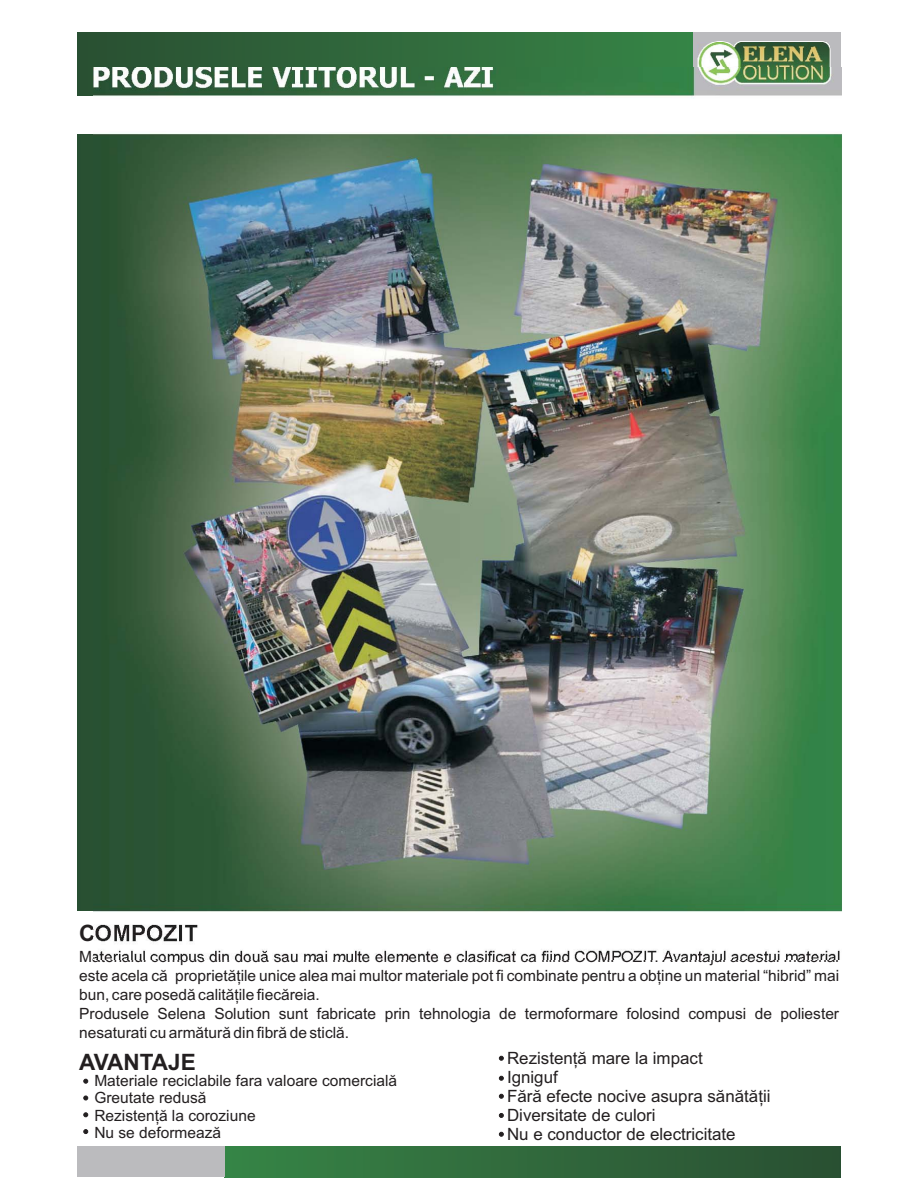
<style>
.page{position:relative;width:918px;height:1188px;background:#fff}
.page>*{position:absolute;margin:0;border:0;box-sizing:border-box;transform-origin:0 0}
.t1{font:700 22.65px "Arial";color:#231f20}
.t2{font:16.95px/18.9px "Arial";color:#231f20}
.t3{font:15.45px/19px "Arial";color:#231f20}
</style>
<div class="page">
<div style="left:77px;top:135px;width:764px;height:776px;background:#295032"></div>
<div style="left:77px;top:32px;width:617px;height:64px;background:linear-gradient(to right,#2a4f32,#368446)"></div>
<div style="left:694px;top:32px;width:147px;height:64px;background:#bbbbbe"></div>
<svg style="left:697px;top:41px;width:134px;height:26px"></svg>
<img style="left:698px;top:42px;width:131px;height:25px">
<img style="left:94px;top:67px;width:748px;height:893px">
<img style="left:184px;top:157px;width:597px;height:713px">
<div style="left:225px;top:1147px;width:616px;height:30px;background:linear-gradient(to right,#368446,#2a4f32)"></div>
<div style="left:77px;top:1147px;width:148px;height:30px;background:#bbbbbe"></div>
<svg style="left:84px;top:1079px;width:4px;height:4px"></svg>
<svg style="left:84px;top:1096px;width:4px;height:4px"></svg>
<svg style="left:84px;top:1113px;width:4px;height:4px"></svg>
<svg style="left:84px;top:1129px;width:4px;height:5px"></svg>
<svg style="left:499px;top:1076px;width:5px;height:4px"></svg>
<svg style="left:499px;top:1056px;width:5px;height:4px"></svg>
<svg style="left:499px;top:1094px;width:5px;height:4px"></svg>
<svg style="left:499px;top:1113px;width:5px;height:5px"></svg>
<svg style="left:499px;top:1132px;width:5px;height:4px"></svg>
<p class="t3" style="left:79px;top:948px;width:761px">Materialul compus din douã sau mai multe elemente e clasificat ca fiind COMPOZIT. Avantajul acestui material este acela cã proprietãþile unice alea mai multor materiale pot fi combinate pentru a obþine un material “hibrid” mai bun, care posedã calitãþile fiecãreia.<br>Produsele Selena Solution sunt fabricate prin tehnologia de termoformare folosind compusi de poliester nesaturati cu armãturã din fibrã de sticlã.</p>
<h1 class="t1" style="left:79px;top:1049px;width:118px">AVANTAJE</h1>
<p class="t2" style="left:507px;top:1050px;width:265px">Rezistenþã mare la impact<br>Igniguf<br>Fãrã efecte nocive asupra sãnãtãþii<br>Diversitate de culori<br>Nu e conductor de electricitate</p>
<p class="t3" style="left:94px;top:1074px;width:304px;line-height:17.4px">Materiale reciclabile fara valoare comercialã<br>Greutate redusã<br>Rezistenþã la coroziune<br>Nu se deformeazã</p>
</div>
